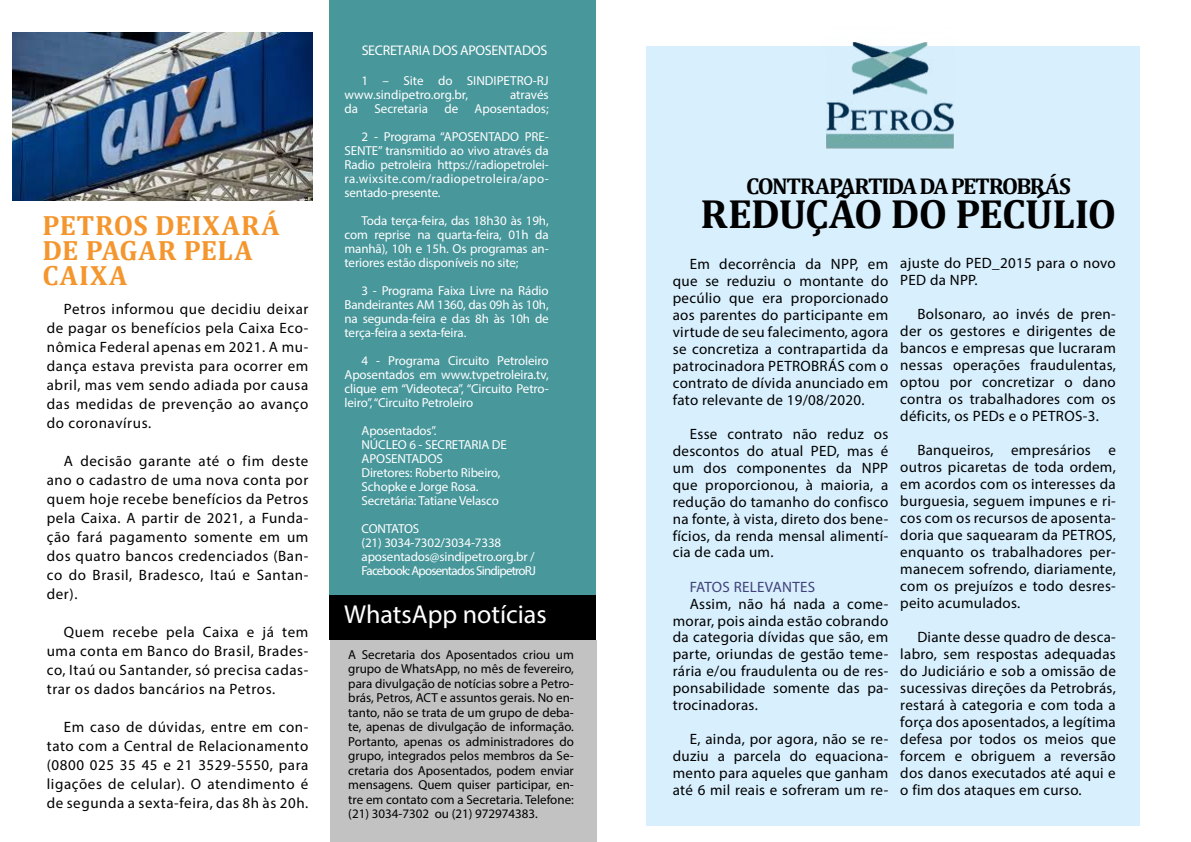
<style>
.page{position:relative;width:1191px;height:842px;background:#fff}
.page>*{position:absolute;margin:0;border:0;box-sizing:border-box;transform-origin:0 0}
.t1{font:700 41px "Cambria";letter-spacing:-.02em;color:#000}
.t2{font:700 28px/25px "Cambria";letter-spacing:.025em;color:#f4962d}
.t3{font:26px "Myriad Pro";color:#fff}
.t4{font:700 23px "Cambria";letter-spacing:-.06em;color:#000}
.t5{font:15px/17px "Myriad Pro";letter-spacing:.02em;color:#000;text-align:justify}
.t6{font:15px "Myriad Pro";letter-spacing:.02em;color:#404279}
.t7{font:14px "Myriad Pro";letter-spacing:-.02em;color:#fff}
.t8{font:13px/14px "Myriad Pro";letter-spacing:-.01em;color:#fff;text-align:justify}
.t9{font:13px/14.5px "Myriad Pro";color:#000;text-align:justify}
</style>
<div class="page">
<div style="left:330px;top:640px;width:267px;height:202px;background:#c2c2c2"></div>
<div style="left:329px;top:0;width:266px;height:595px;background:#48979b"></div>
<div style="left:329px;top:595px;width:266px;height:45px;background:#000"></div>
<div style="left:646px;top:46px;width:494px;height:779px;background:#d8effd"></div>
<img style="left:826px;top:42px;width:128px;height:107px">
<img style="left:13px;top:33px;width:300px;height:168px">
<h2 class="t2" style="left:43px;top:212px;width:239px">PETROS DEIXARÁ<br>DE PAGAR PELA<br>CAIXA</h2>
<p class="t5" style="left:47px;top:299px;width:263px;line-height:19px;text-indent:17px">Petros informou que decidiu deixar de pagar os benefícios pela Caixa Eco&shy;nômica Federal apenas em 2021. A mu&shy;dança estava prevista para ocorrer em abril, mas vem sendo adiada por causa das medidas de prevenção ao avanço do coronavírus.</p>
<p class="t5" style="left:47px;top:451px;width:263px;line-height:19px;text-indent:17px">A decisão garante até o fim deste ano o cadastro de uma nova conta por quem hoje recebe benefícios da Petros pela Caixa. A partir de 2021, a Funda&shy;ção fará pagamento somente em um dos quatro bancos credenciados (Ban&shy;co do Brasil, Bradesco, Itaú e Santan&shy;der).</p>
<p class="t5" style="left:47px;top:622px;width:263px;line-height:19px;text-indent:17px">Quem recebe pela Caixa e já tem uma conta em Banco do Brasil, Brades&shy;co, Itaú ou Santander, só precisa cadas&shy;trar os dados bancários na Petros.</p>
<p class="t5" style="left:47px;top:717px;width:263px;line-height:19px;text-indent:17px">Em caso de dúvidas, entre em con&shy;tato com a Central de Relacionamento (0800 025 35 45 e 21 3529-5550, para ligações de celular). O atendimento é de segunda a sexta-feira, das 8h às 20h.</p>
<p class="t7" style="left:362px;top:42px;width:187px">SECRETARIA DOS APOSENTADOS</p>
<p class="t8" style="left:344px;top:73px;width:206px;text-indent:17px">1 – Site do SINDIPETRO-RJ www.sindipetro.org.br,</p>
<p class="t8" style="left:510px;top:87px;width:40px">através</p>
<p class="t8" style="left:361px;top:94px;width:189px;line-height:28px;text-align:right">Aposentados;<br>2 - Programa “APOSENTADO PRE-</p>
<p class="t8" style="left:344px;top:143px;width:206px">SENTE” transmitido ao vivo através da Radio petroleira https://radiopetrolei&shy;ra.wixsite.com/radiopetroleira/apo&shy;sentado-presente.</p>
<p class="t8" style="left:344px;top:213px;width:206px;text-indent:17px">Toda terça-feira, das 18h30 às 19h, com reprise na quarta-feira, 01h da manhã), 10h e 15h. Os programas an&shy;teriores estão disponíveis no site;</p>
<p class="t8" style="left:344px;top:283px;width:206px;text-indent:17px">3 - Programa Faixa Livre na Rádio Bandeirantes AM 1360, das 09h às 10h, na segunda-feira e das 8h às 10h de terça-feira a sexta-feira.</p>
<p class="t8" style="left:344px;top:353px;width:206px;text-indent:17px">4 - Programa Circuito Petroleiro Aposentados em www.tvpetroleira.tv, clique em “Videoteca”, “Circuito Petro&shy;leiro”, “Circuito Petroleiro</p>
<p class="t8" style="left:361px;top:423px;width:147px;text-align:left">Aposentados”.<br>NÚCLEO 6 - SECRETARIA DE<br>APOSENTADOS<br>Diretores: Roberto Ribeiro,<br>Schopke e Jorge Rosa.<br>Secretária: Tatiane Velasco</p>
<p class="t8" style="left:361px;top:521px;width:176px;text-align:left">CONTATOS<br>(21) 3034-7302/3034-7338 aposentados@sindipetro.org.br /<br>Facebook: Aposentados SindipetroRJ</p>
<h3 class="t3" style="left:344px;top:598px;width:204px">WhatsApp notícias</h3>
<p class="t9" style="left:348px;top:647px;width:227px">A Secretaria dos Aposentados criou um grupo de WhatsApp, no mês de fevereiro, para divulgação de notícias sobre a Petro&shy;brás, Petros, ACT e assuntos gerais. No en&shy;tanto, não se trata de um grupo de deba&shy;te, apenas de divulgação de informação.<br>Portanto, apenas os administradores do grupo, integrados pelos membros da Se&shy;cretaria dos Aposentados, podem enviar mensagens. Quem quiser participar, en&shy;tre em contato com a Secretaria. Telefone: (21) 3034-7302 ou (21) 972974383.</p>
<p class="t8" style="left:344px;top:101px;width:15px">da</p>
<p class="t8" style="left:374px;top:101px;width:55px">Secretaria</p>
<p class="t8" style="left:444px;top:101px;width:15px">de</p>
<h3 class="t4" style="left:746px;top:170px;width:326px">CONTRAPARTIDA DA PETROBRÁS</h3>
<h1 class="t1" style="left:700px;top:185px;width:417px">REDUÇÃO DO PECÚLIO</h1>
<p class="t5" style="left:673px;top:255px;width:217px;text-indent:17px">Em decorrência da NPP, em que se reduziu o montante do pecúlio que era proporcionado aos parentes do participante em virtude de seu falecimento, agora se concretiza a contrapartida da patrocinadora PETROBRÁS com o contrato de dívida anunciado em fato relevante de 19/08/2020.</p>
<p class="t5" style="left:673px;top:425px;width:217px;text-indent:17px">Esse contrato não reduz os descontos do atual PED, mas é um dos componentes da NPP que proporcionou, à maioria, a redução do tamanho do confisco na fonte, à vista, direto dos bene&shy;fícios, da renda mensal alimentí&shy;cia de cada um.</p>
<p class="t6" style="left:690px;top:577px;width:127px">FATOS RELEVANTES</p>
<p class="t5" style="left:673px;top:595px;width:217px;text-indent:17px">Assim, não há nada a come&shy;morar, pois ainda estão cobrando da categoria dívidas que são, em parte, oriundas de gestão teme&shy;rária e/ou fraudulenta ou de res&shy;ponsabilidade somente das pa&shy;trocinadoras.</p>
<p class="t5" style="left:673px;top:731px;width:217px;text-indent:17px">E, ainda, por agora, não se re&shy;duziu a parcela do equaciona&shy;mento para aqueles que ganham até 6 mil reais e sofreram um re-</p>
<p class="t5" style="left:900px;top:255px;width:217px">ajuste do PED_2015 para o novo<br>PED da NPP.</p>
<p class="t5" style="left:900px;top:306px;width:217px;text-indent:17px">Bolsonaro, ao invés de pren&shy;der os gestores e dirigentes de bancos e empresas que lucraram nessas operações fraudulentas, optou por concretizar o dano contra os trabalhadores com os déficits, os PEDs e o PETROS-3.</p>
<p class="t5" style="left:900px;top:442px;width:217px;text-indent:17px">Banqueiros, empresários e outros picaretas de toda ordem, em acordos com os interesses da burguesia, seguem impunes e ri&shy;cos com os recursos de aposenta&shy;doria que saquearam da PETROS, enquanto os trabalhadores per&shy;manecem sofrendo, diariamente, com os prejuízos e todo desres&shy;peito acumulados.</p>
<p class="t5" style="left:900px;top:629px;width:217px;text-indent:17px">Diante desse quadro de desca&shy;labro, sem respostas adequadas do Judiciário e sob a omissão de sucessivas direções da Petrobrás, restará à categoria e com toda a força dos aposentados, a legítima defesa por todos os meios que forcem e obriguem a reversão dos danos executados até aqui e o fim dos ataques em curso.</p>
</div>
